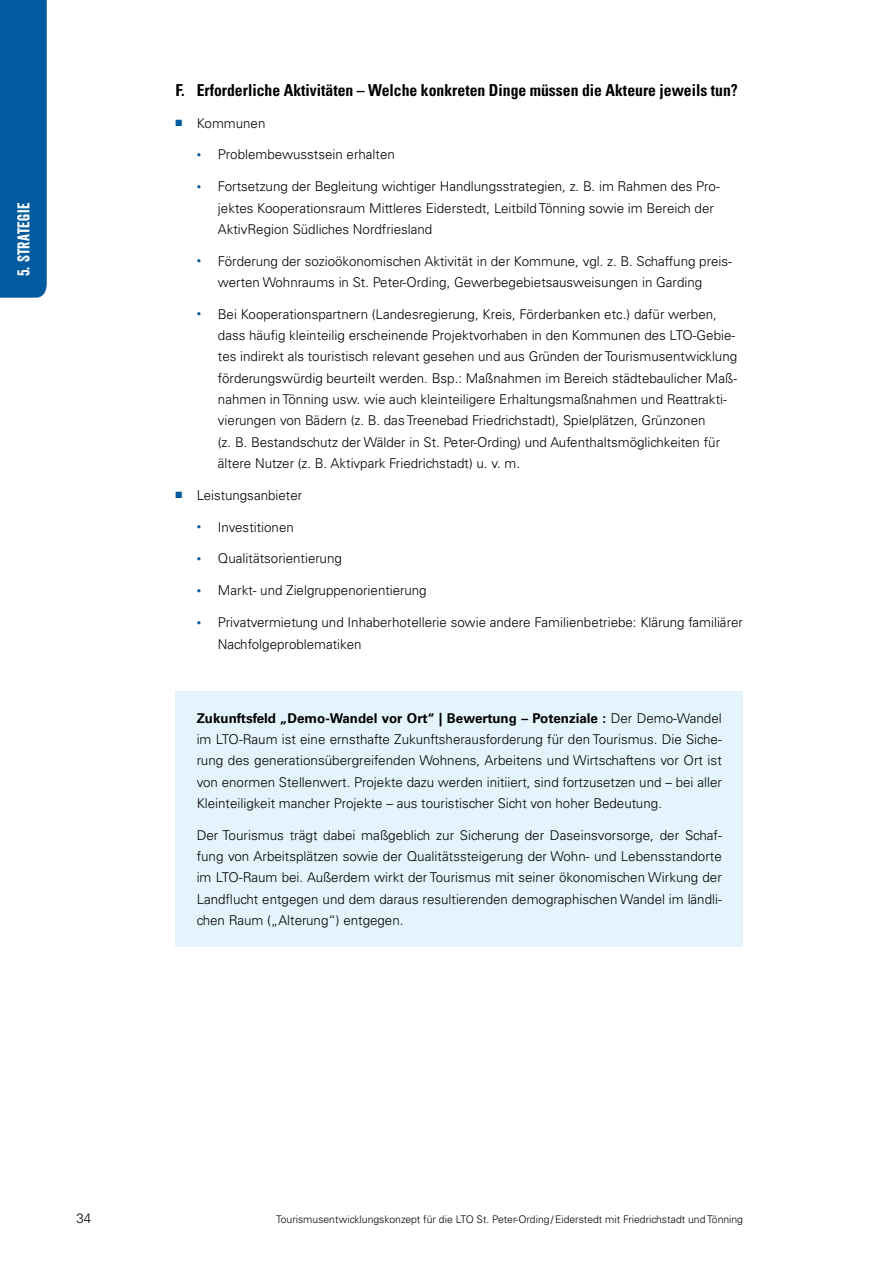
<style>
.page{position:relative;width:893px;height:1263px;background:#fff}
.page>*{position:absolute;margin:0;border:0;box-sizing:border-box;transform-origin:0 0}
.t1{font:700 condensed 16.5px "Univers LT Std";color:#000}
.t2{font:16.5px "Veneer";letter-spacing:.02em;color:#fff}
.t3{font:300 13.5px/21.3px "Univers LT Std";color:#000}
.t4{font:300 10.5px "Univers LT Std";color:#000}
.s1{color:#005b9f}
.s2{font-size:9px;color:#005b9f}
.s3{font-weight:700}
</style>
<div class="page">
<div style="left:0;top:0;width:47px;height:298px;background:#005b9f"></div>
<div style="left:175px;top:691px;width:568px;height:255px;background:#e4f4fd"></div>
<p class="t2" style="left:13px;top:276px;width:75px;rotate:-90deg">5. Strategie</p>
<p class="t1" style="left:175px;top:80px;width:564px">F. Erforderliche Aktivitäten – Welche konkreten Dinge müssen die Akteure jeweils tun?</p>
<p class="t3" style="left:175px;top:112px;width:92px"><span class="s1">■</span> Kommunen</p>
<p class="t3" style="left:197px;top:144px;width:200px"><span class="s2">•</span> Problembewusstsein erhalten</p>
<p class="t3" style="left:218px;top:176px;width:503px;text-indent:-21px"><span class="s2">•</span> Fortsetzung der Begleitung wichtiger Handlungsstrategien, z. B. im Rahmen des Pro&shy;jektes Kooperationsraum Mittleres Eiderstedt, Leitbild Tönning sowie im Bereich der<br>AktivRegion Südliches Nordfriesland</p>
<p class="t3" style="left:218px;top:250px;width:515px;text-indent:-21px"><span class="s2">•</span> Förderung der sozioökonomischen Aktivität in der Kommune, vgl. z. B. Schaffung preis&shy;werten Wohnraums in St. Peter-Ording, Gewerbegebietsausweisungen in Garding</p>
<p class="t3" style="left:218px;top:303px;width:521px;text-indent:-21px"><span class="s2">•</span> Bei Kooperationspartnern (Landesregierung, Kreis, Förderbanken etc.) dafür werben, dass häufig kleinteilig erscheinende Projektvorhaben in den Kommunen des LTO-Gebie&shy;tes indirekt als touristisch relevant gesehen und aus Gründen der Tourismusentwicklung förderungswürdig beurteilt werden. Bsp.: Maßnahmen im Bereich städtebaulicher Maß&shy;nahmen in Tönning usw. wie auch kleinteiligere Erhaltungsmaßnahmen und Reattrakti&shy;vierungen von Bädern (z. B. das Treenebad Friedrichstadt), Spielplätzen, Grünzonen<br>(z. B. Bestandschutz der Wälder in St. Peter-Ording) und Aufenthaltsmöglichkeiten für ältere Nutzer (z. B. Aktivpark Friedrichstadt) u. v. m.</p>
<p class="t3" style="left:175px;top:484px;width:128px"><span class="s1">■</span> Leistungsanbieter</p>
<p class="t3" style="left:197px;top:516px;width:99px"><span class="s2">•</span> Investitionen</p>
<p class="t3" style="left:197px;top:548px;width:147px"><span class="s2">•</span> Qualitätsorientierung</p>
<p class="t3" style="left:197px;top:580px;width:232px"><span class="s2">•</span> Markt- und Zielgruppenorientierung</p>
<p class="t3" style="left:218px;top:612px;width:527px;text-indent:-21px"><span class="s2">•</span> Privatvermietung und Inhaberhotellerie sowie andere Familienbetriebe: Klärung familiärer<br>Nachfolgeproblematiken</p>
<p class="t3" style="left:197px;top:707px;width:527px;text-align:justify"><span class="s3">Zukunftsfeld „Demo-Wandel vor Ort“ | Bewertung – Potenziale :</span> Der Demo-Wandel im LTO-Raum ist eine ernsthafte Zukunftsherausforderung für den Tourismus. Die Siche&shy;rung des generationsübergreifenden Wohnens, Arbeitens und Wirtschaftens vor Ort ist von enormen Stellenwert. Projekte dazu werden initiiert, sind fortzusetzen und – bei aller Kleinteiligkeit mancher Projekte – aus touristischer Sicht von hoher Bedeutung.</p>
<p class="t3" style="left:197px;top:824px;width:527px;text-align:justify">Der Tourismus trägt dabei maßgeblich zur Sicherung der Daseinsvorsorge, der Schaf&shy;fung von Arbeitsplätzen sowie der Qualitätssteigerung der Wohn- und Lebensstandorte im LTO-Raum bei. Außerdem wirkt der Tourismus mit seiner ökonomischen Wirkung der Landflucht entgegen und dem daraus resultierenden demographischen Wandel im ländli&shy;chen Raum („Alterung“) entgegen.</p>
<p class="t3" style="left:77px;top:1207px;width:16px">34</p>
<p class="t4" style="left:276px;top:1212px;width:468px">Tourismusentwicklungskonzept für die LTO St. Peter-Ording/Eiderstedt mit Friedrichstadt und Tönning</p>
</div>
